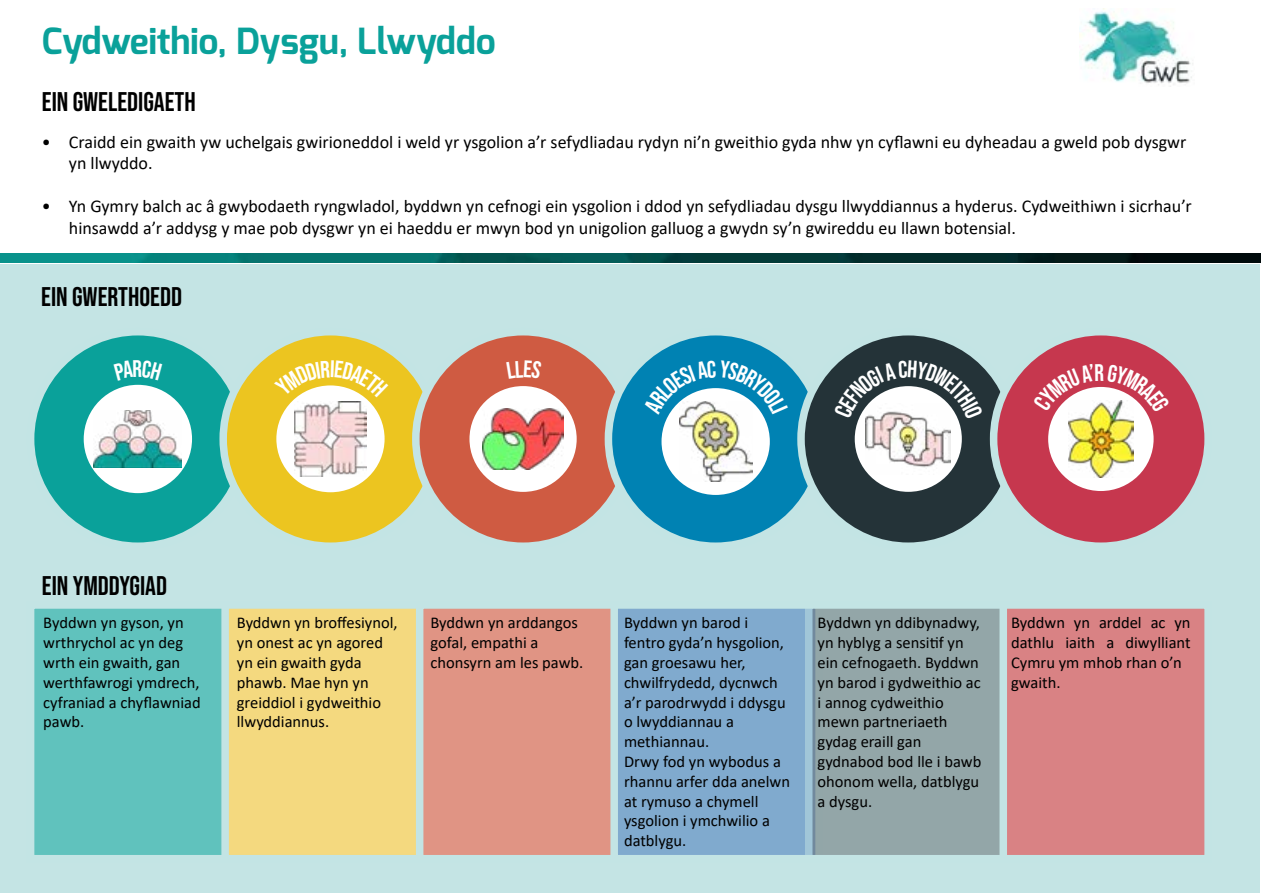
<style>
.page{position:relative;width:1263px;height:893px;background:#fff}
.page>*{position:absolute;margin:0;border:0;box-sizing:border-box;transform-origin:0 0}
.t1{font:700 36px "Exo";color:#0aa19a}
.t2{font:27px "Bebas Neue";color:#000}
.t3{font:18px/21.6px "Calibri";color:#000}
.t4{font:16.5px/19.8px "Calibri";color:#000}
</style>
<div class="page">
<div style="left:0;top:264px;width:1259px;height:629px;background:#c4e4e4"></div>
<img style="left:1079px;top:8px;width:114px;height:77px">
<div style="left:27px;top:601px;width:212px;height:261px;background:#60c2bd;border:8px solid #c3e4e4"></div>
<div style="left:221px;top:601px;width:213px;height:261px;background:#f4d97f;border:8px solid #c3e4e4"></div>
<div style="left:416px;top:601px;width:212px;height:261px;background:#e09484;border:8px solid #c3e4e4"></div>
<div style="left:610px;top:601px;width:213px;height:261px;background:#80aace;border:8px solid #c3e4e4"></div>
<div style="left:805px;top:601px;width:212px;height:261px;background:#93a6a8;border:8px solid #c3e4e4"></div>
<div style="left:999px;top:601px;width:213px;height:261px;background:#d98284;border:8px solid #c3e4e4"></div>
<img style="left:0;top:254px;width:1261px;height:8px">
<div style="left:31px;top:332px;width:214px;height:214px;background:#0aa19a;border-radius:50%"></div>
<div style="left:27px;top:328px;width:222px;height:222px;border:8px solid #c3e4e4;border-radius:50%"></div>
<div style="left:84px;top:385px;width:108px;height:108px;background:#fff;border-radius:50%"></div>
<img style="left:94px;top:410px;width:88px;height:58px">
<div style="left:223px;top:332px;width:215px;height:214px;background:#ecc520;border-radius:50%"></div>
<div style="left:219px;top:328px;width:222px;height:222px;border:8px solid #c3e4e4;border-radius:50%"></div>
<div style="left:276px;top:385px;width:109px;height:107px;background:#fff;border-radius:50%"></div>
<img style="left:295px;top:402px;width:71px;height:74px">
<div style="left:416px;top:332px;width:214px;height:214px;background:#cf5b42;border-radius:50%"></div>
<div style="left:412px;top:328px;width:222px;height:222px;border:8px solid #c3e4e4;border-radius:50%"></div>
<div style="left:469px;top:386px;width:108px;height:106px;background:#fff;border-radius:50%"></div>
<img style="left:483px;top:409px;width:80px;height:60px">
<div style="left:608px;top:332px;width:215px;height:214px;background:#0082b3;border-radius:50%"></div>
<div style="left:605px;top:328px;width:222px;height:222px;border:8px solid #c3e4e4;border-radius:50%"></div>
<div style="left:661px;top:388px;width:109px;height:107px;background:#fff;border-radius:50%"></div>
<img style="left:679px;top:415px;width:73px;height:67px">
<div style="left:801px;top:332px;width:214px;height:214px;background:#243338;border-radius:50%"></div>
<div style="left:797px;top:328px;width:222px;height:222px;border:8px solid #c3e4e4;border-radius:50%"></div>
<div style="left:855px;top:386px;width:107px;height:106px;background:#fff;border-radius:50%"></div>
<img style="left:866px;top:419px;width:85px;height:55px">
<div style="left:993px;top:332px;width:215px;height:214px;background:#c6374e;border-radius:50%"></div>
<div style="left:990px;top:328px;width:222px;height:222px;border:8px solid #c3e4e4;border-radius:50%"></div>
<div style="left:1048px;top:387px;width:105px;height:104px;background:#fff;border-radius:50%"></div>
<img style="left:1068px;top:413px;width:65px;height:64px">
<svg style="left:295px;top:385px;width:71px;height:13px"></svg>
<svg style="left:644px;top:360px;width:144px;height:55px"></svg>
<svg style="left:834px;top:360px;width:149px;height:59px"></svg>
<svg style="left:1055px;top:387px;width:92px;height:26px"></svg>
<h1 class="t1" style="left:42px;top:18px;width:456px">Cydweithio, Dysgu, Llwyddo</h1>
<h2 class="t2" style="left:42px;top:87px;width:155px">EIN GWELEDIGAETH</h2>
<p class="t3" style="left:69px;top:130px;width:1119px;text-indent:-27px">• Craidd ein gwaith yw uchelgais gwirioneddol i weld yr ysgolion a’r sefydliadau rydyn ni’n gweithio gyda nhw yn cyflawni eu dyheadau a gweld pob dysgwr yn llwyddo.</p>
<p class="t3" style="left:69px;top:195px;width:1124px;text-indent:-27px">• Yn Gymry balch ac â gwybodaeth ryngwladol, byddwn yn cefnogi ein ysgolion i ddod yn sefydliadau dysgu llwyddiannus a hyderus. Cydweithiwn i sicrhau’r hinsawdd a’r addysg y mae pob dysgwr yn ei haeddu er mwyn bod yn unigolion galluog a gwydn sy’n gwireddu eu llawn botensial.</p>
<h2 class="t2" style="left:41px;top:281px;width:142px">EIN GWERTHOEDD</h2>
<h2 class="t2" style="left:42px;top:570px;width:127px">EIN YMDDYGIAD</h2>
<p class="t4" style="left:43px;top:613px;width:159px">Byddwn yn gyson, yn wrthrychol ac yn deg wrth ein gwaith, gan werthfawrogi ymdrech, cyfraniad a chyflawniad pawb.</p>
<p class="t4" style="left:237px;top:613px;width:162px">Byddwn yn broffesiynol, yn onest ac yn agored yn ein gwaith gyda phawb. Mae hyn yn greiddiol i gydweithio llwyddiannus.</p>
<p class="t4" style="left:430px;top:613px;width:154px">Byddwn yn arddangos gofal, empathi a chonsyrn am les pawb.</p>
<p class="t4" style="left:624px;top:613px;width:168px">Byddwn yn barod i fentro gyda’n hysgolion, gan groesawu her, chwilfrydedd, dycnwch a’r parodrwydd i ddysgu o lwyddiannau a methiannau.<br>Drwy fod yn wybodus a rhannu arfer dda anelwn at rymuso a chymell ysgolion i ymchwilio a datblygu.</p>
<p class="t4" style="left:817px;top:613px;width:165px">Byddwn yn ddibynadwy, yn hyblyg a sensitif yn ein cefnogaeth. Byddwn yn barod i gydweithio ac i annog cydweithio mewn partneriaeth gydag eraill gan gydnabod bod lle i bawb ohonom wella, datblygu a dysgu.</p>
<p class="t4" style="left:1011px;top:613px;width:181px">Byddwn yn arddel ac yn dathlu iaith a diwylliant<br>Cymru ym mhob rhan o’n gwaith.</p>
</div>
